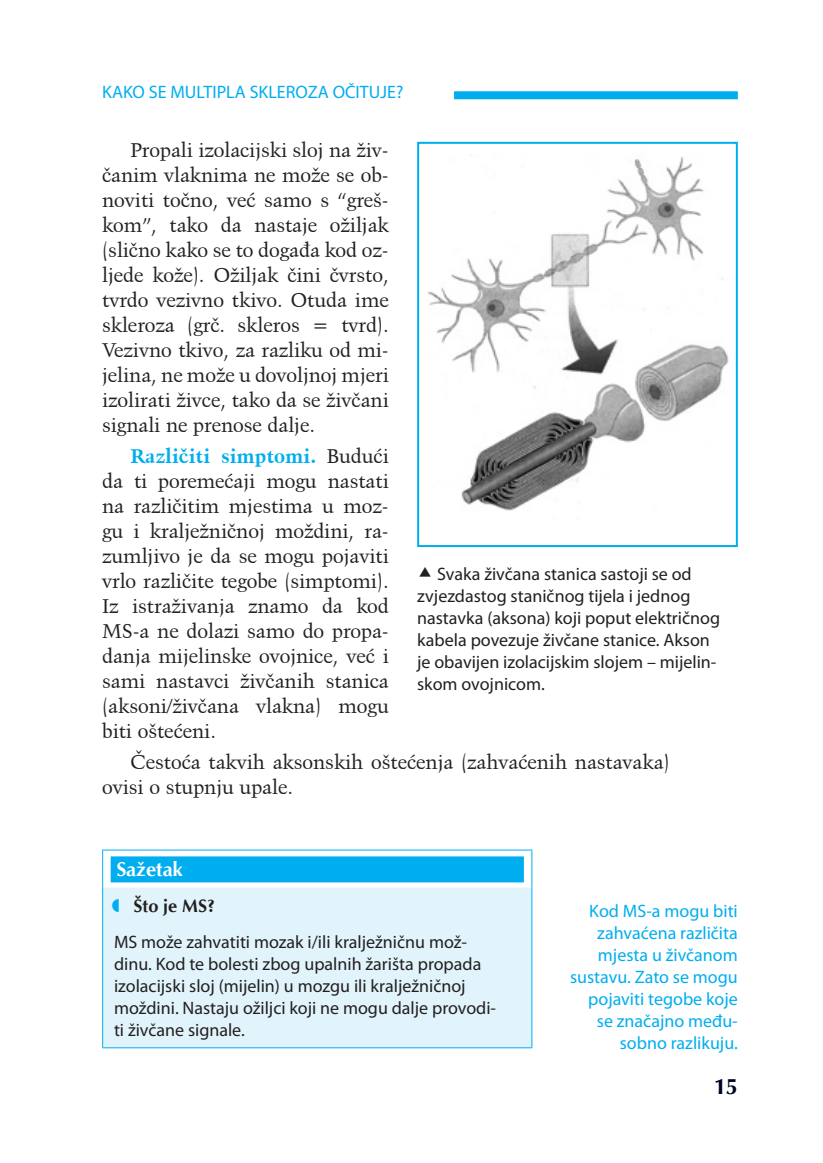
<style>
.page{position:relative;width:823px;height:1163px;background:#fff}
.page>*{position:absolute;margin:0;border:0;box-sizing:border-box;transform-origin:0 0}
.t1{font:700 22px "CG Omega";color:#000424}
.body_tekst{font:20px/25px "Kuenstler 480 BT";color:#231f20;text-align:justify}
.sadržaj{font:700 20px "CG Omega";color:#fff}
.sadržaj_3{font:18px/22px "Myriad Pro";color:#231f20}
.okvir_2{font:18px/22px "Myriad Pro";color:#231f20}
.okvir{font:18px/22px "Myriad Pro";color:#00aeef;text-align:right}
.sadržaj_3-2{font:18px "Myriad Pro";color:#00aeef}
.sadržaj_2{font:700 18px "CG Omega";color:#231f20}
.s1{font-weight:700;color:#00aeef}
</style>
<div class="page">
<div style="left:103px;top:887px;width:428px;height:160px;background:#e1f4fc"></div>
<hr style="left:102px;top:849px;width:430px;height:1px;background:#00aeef">
<hr style="left:102px;top:850px;width:1px;height:37px;background:#00aeef">
<hr style="left:531px;top:850px;width:1px;height:37px;background:#00aeef">
<hr style="left:102px;top:887px;width:1px;height:36px;background:#00aeef">
<hr style="left:531px;top:887px;width:1px;height:36px;background:#00aeef">
<hr style="left:102px;top:923px;width:1px;height:124px;background:#00aeef">
<hr style="left:531px;top:923px;width:1px;height:124px;background:#00aeef">
<hr style="left:102px;top:1047px;width:430px;height:1px;background:#00aeef">
<div style="left:111px;top:856px;width:412px;height:26px;background:#00aeef"></div>
<img style="left:427px;top:156px;width:302px;height:355px">
<div style="left:417px;top:142px;width:320px;height:405px;border:2px solid #00aeef"></div>
<div style="left:454px;top:91px;width:283px;height:8px;background:#00aeef"></div>
<svg style="left:112px;top:899px;width:7px;height:13px"></svg>
<p class="sadržaj_3-2" style="left:102px;top:81px;width:302px">KAKO SE MULTIPLA SKLEROZA OČITUJE?</p>
<p class="body_tekst" style="left:102px;top:137px;width:288px;text-indent:28px">Propali izolacijski sloj na živ&shy;čanim vlaknima ne može se ob&shy;noviti točno, već samo s “greš&shy;kom”, tako da nastaje ožiljak (slično kako se to događa kod oz&shy;ljede kože). Ožiljak čini čvrsto, tvrdo vezivno tkivo. Otuda ime skleroza (grč. skleros = tvrd).<br>Vezivno tkivo, za razliku od mi&shy;jelina, ne može u dovoljnoj mjeri izolirati živce, tako da se živčani signali ne prenose dalje.</p>
<p class="body_tekst" style="left:102px;top:443px;width:288px;text-indent:28px"><span class="s1">Različiti simptomi.</span> Budući da ti poremećaji mogu nastati na različitim mjestima u moz&shy;gu i kralježničnoj moždini, ra&shy;zumljivo je da se mogu pojaviti vrlo različite tegobe (simptomi).<br>Iz istraživanja znamo da kod MS-a ne dolazi samo do propa&shy;danja mijelinske ovojnice, već i sami nastavci živčanih stanica (aksoni/živčana vlakna) mogu biti oštećeni.</p>
<p class="body_tekst" style="left:102px;top:748px;width:568px;text-indent:28px">Čestoća takvih aksonskih oštećenja (zahvaćenih nastavaka) ovisi o stupnju upale.</p>
<p class="okvir_2" style="left:417px;top:562px;width:304px;text-indent:20px">Svaka živčana stanica sastoji se od zvjezdastog staničnog tijela i jednog nastavka (aksona) koji poput električnog kabela povezuje živčane stanice. Akson je obavijen izolacijskim slojem – mijelin&shy;skom ovojnicom.</p>
<p class="sadržaj" style="left:116px;top:856px;width:68px">Sažetak</p>
<p class="sadržaj_2" style="left:133px;top:894px;width:83px">Što je MS?</p>
<p class="sadržaj_3" style="left:114px;top:930px;width:383px">MS može zahvatiti mozak i/ili kralježničnu mož&shy;dinu. Kod te bolesti zbog upalnih žarišta propada izolacijski sloj (mijelin) u mozgu ili kralježničnoj moždini. Nastaju ožiljci koji ne mogu dalje provodi&shy;ti živčane signale.</p>
<p class="okvir" style="left:569px;top:899px;width:169px">Kod MS-a mogu biti zahvaćena različita mjesta u živčanom sustavu. Zato se mogu pojaviti tegobe koje se značajno među&shy;sobno razlikuju.</p>
<p class="t1" style="left:713px;top:1072px;width:26px">15</p>
</div>
